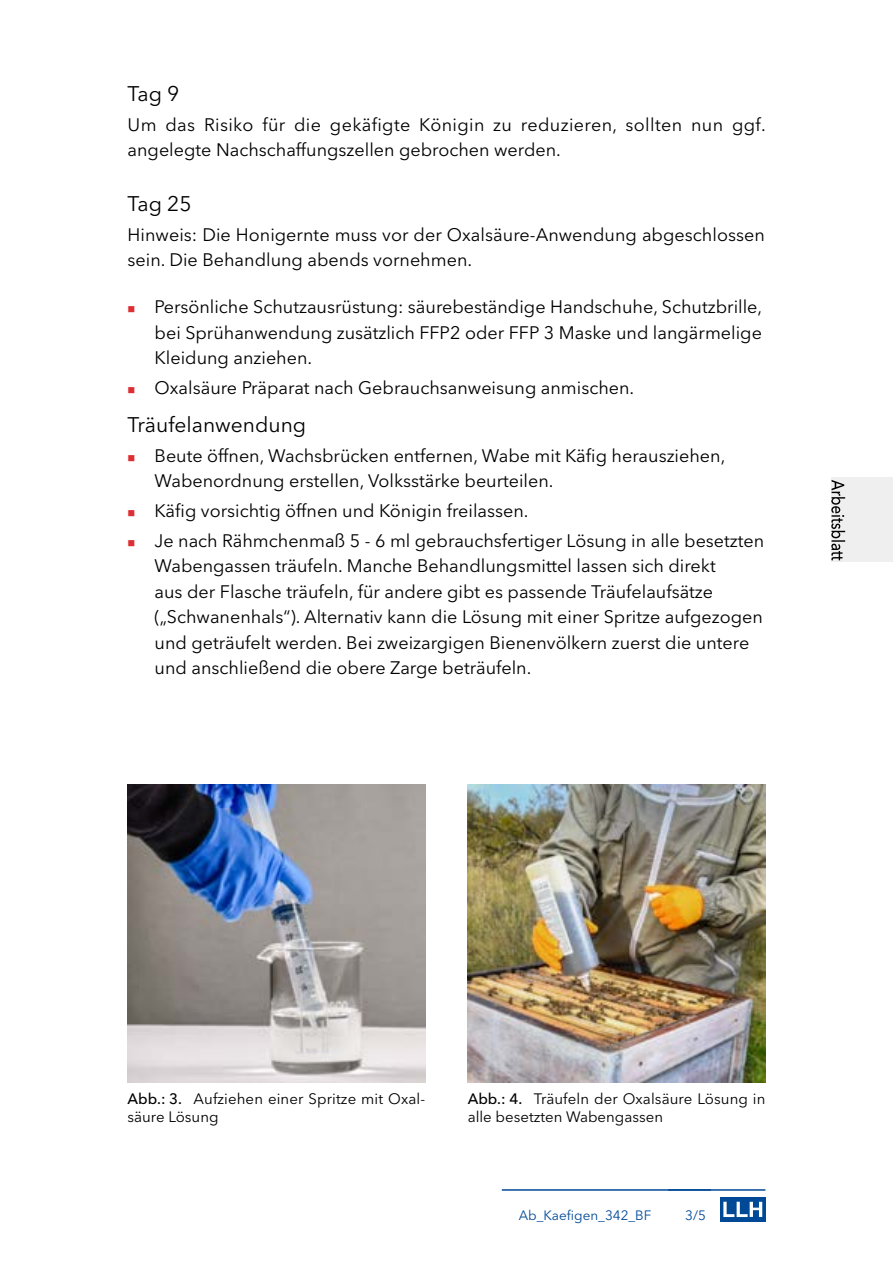
<style>
.page{position:relative;width:893px;height:1263px;background:#fff}
.page>*{position:absolute;margin:0;border:0;box-sizing:border-box;transform-origin:0 0}
.H3_Überschrift3{font:21px "Avenir Next LT Pro";color:#000}
.Fließtext_block{font:18px/25.5px "Avenir Next LT Pro";color:#000}
.t1{font:15px/18px "Avenir Next LT Pro";letter-spacing:.005em;color:#000}
.t2{font:13.5px "Avenir Next LT Pro";color:#004996}
.s1{font-weight:500}
</style>
<div class="page">
<div style="left:720px;top:1197px;width:45px;height:24px;background:#004996"></div>
<svg style="left:723px;top:1202px;width:39px;height:15px"></svg>
<hr style="left:502px;top:1189px;width:209px;height:2px;background:#004996">
<hr style="left:668px;top:1189px;width:97px;height:2px;background:#004996">
<img style="left:468px;top:784px;width:297px;height:298px">
<img style="left:128px;top:784px;width:297px;height:298px">
<div style="left:831px;top:478px;width:62px;height:84px;background:#efefef"></div>
<svg style="left:831px;top:480px;width:14px;height:80px"></svg>
<h3 class="H3_Überschrift3" style="left:128px;top:81px;width:53px">Tag 9</h3>
<p class="Fließtext_block" style="left:128px;top:112px;width:640px">Um das Risiko für die gekäfigte Königin zu reduzieren, sollten nun ggf. angelegte Nachschaffungszellen gebrochen werden.</p>
<h3 class="H3_Überschrift3" style="left:128px;top:191px;width:66px">Tag 25</h3>
<p class="Fließtext_block" style="left:128px;top:222px;width:639px">Hinweis: Die Honigernte muss vor der Oxalsäure-Anwendung abgeschlossen sein. Die Behandlung abends vornehmen.</p>
<p class="Fließtext_block" style="left:155px;top:294px;width:609px;text-align:justify">Persönliche Schutzausrüstung: säurebeständige Handschuhe, Schutzbrille, bei Sprühanwendung zusätzlich FFP2 oder FFP 3 Maske und langärmelige Kleidung anziehen.</p>
<p class="Fließtext_block" style="left:155px;top:375px;width:481px">Oxalsäure Präparat nach Gebrauchsanweisung anmischen.</p>
<h3 class="H3_Überschrift3" style="left:128px;top:412px;width:180px">Träufelanwendung</h3>
<p class="Fließtext_block" style="left:155px;top:443px;width:572px">Beute öffnen, Wachsbrücken entfernen, Wabe mit Käfig herausziehen,<br>Wabenordnung erstellen, Volksstärke beurteilen.</p>
<p class="Fließtext_block" style="left:155px;top:498px;width:375px">Käfig vorsichtig öffnen und Königin freilassen.</p>
<p class="Fließtext_block" style="left:155px;top:528px;width:611px">Je nach Rähmchenmaß 5 - 6 ml gebrauchsfertiger Lösung in alle besetzten Wabengassen träufeln. Manche Behandlungsmittel lassen sich direkt<br>aus der Flasche träufeln, für andere gibt es passende Träufelaufsätze („Schwanenhals“). Alternativ kann die Lösung mit einer Spritze aufgezogen und geträufelt werden. Bei zweizargigen Bienenvölkern zuerst die untere und anschließend die obere Zarge beträufeln.</p>
<p class="t1" style="left:128px;top:1090px;width:299px"><span class="s1">Abb.: 3.</span> Aufziehen einer Spritze mit Oxal&shy;säure Lösung</p>
<p class="t1" style="left:468px;top:1090px;width:299px"><span class="s1">Abb.: 4.</span> Träufeln der Oxalsäure Lösung in alle besetzten Wabengassen</p>
<p class="t2" style="left:519px;top:1208px;width:134px">Ab_Kaefigen_342_BF</p>
<p class="t2" style="left:685px;top:1208px;width:22px">3/5</p>
</div>
